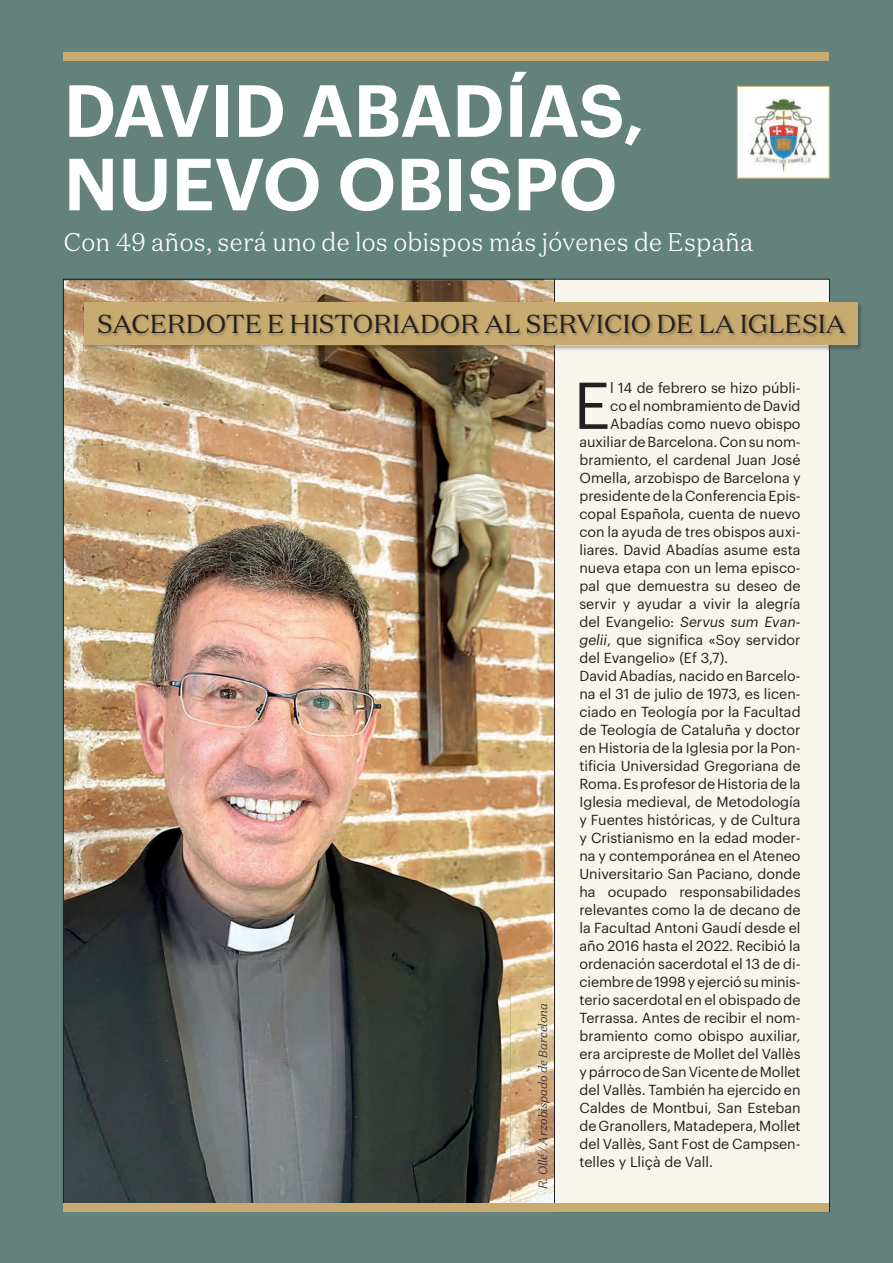
<style>
.page{position:relative;width:893px;height:1263px;background:#63827b}
.page>*{position:absolute;margin:0;border:0;box-sizing:border-box;transform-origin:0 0}
.t1{font:600 72px/73.5px "Graphik";color:#fff}
.t2{font:64.65px "Graphik";color:#231f20}
.t3{font:25.95px "Domaine Text";color:#231f20}
.t4{font:300 25.5px "Domaine Text";letter-spacing:.01em;color:#fff}
.t5{font:14.25px "Graphik";color:#231f20}
.t6{font:italic 14.25px "Graphik";color:#231f20}
.t7{font:italic 300 12px "Domaine Text";color:#231f20}
.s1{font-style:normal}
.s2{font-style:italic}
</style>
<div class="page">
<div style="left:64px;top:52px;width:765px;height:9px;background:#c8ab70"></div>
<div style="left:544px;top:280px;width:285px;height:932px;background:#f8f5ed"></div>
<img style="left:64px;top:280px;width:490px;height:923px">
<hr style="left:829px;top:279px;width:1px;height:932px;background:#231f20">
<img style="left:510px;top:976px;width:44px;height:227px">
<hr style="left:64px;top:279px;width:765px;height:1px;background:#231f20">
<hr style="left:63px;top:279px;width:1px;height:931px;background:#231f20">
<hr style="left:554px;top:279px;width:1px;height:932px;background:#231f20">
<img style="left:83px;top:301px;width:778px;height:50px">
<div style="left:84px;top:302px;width:773px;height:43px;background:#c8ab70"></div>
<img style="left:99px;top:315px;width:748px;height:22px">
<div style="left:64px;top:1203px;width:765px;height:9px;background:#c8ab70"></div>
<svg style="left:737px;top:86px;width:93px;height:93px;background:#f6f2eb"></svg>
<img style="left:749px;top:92px;width:69px;height:82px">
<h1 class="t1" style="left:64px;top:68px;width:582px">DAVID ABADÍAS,<br>NUEVO OBISPO</h1>
<h3 class="t4" style="left:64px;top:226px;width:691px">Con 49 años, será uno de los obispos más jóvenes de España</h3>
<h3 class="t3" style="left:97px;top:307px;width:750px">SACERDOTE E HISTORIADOR AL SERVICIO DE LA IGLESIA</h3>
<p class="t7" style="left:536px;top:1189px;width:188px;rotate:-90deg">R. Ollé / Arzobispado de Barcelona</p>
<h2 class="t2" style="left:574px;top:357px;width:38px">E</h2>
<p class="t5" style="left:610px;top:377px;width:192px">l 14 de febrero se hizo públi-</p>
<p class="t5" style="left:610px;top:395px;width:192px">co el nombramiento de David</p>
<p class="t5" style="left:610px;top:413px;width:192px">Abadías como nuevo obispo</p>
<p class="t5" style="left:579px;top:431px;width:223px">auxiliar de Barcelona. Con su nom-</p>
<p class="t5" style="left:579px;top:449px;width:223px">bramiento, el cardenal Juan José</p>
<p class="t5" style="left:579px;top:467px;width:223px">Omella, arzobispo de Barcelona y</p>
<p class="t5" style="left:579px;top:485px;width:223px">presidente de la Conferencia Epis-</p>
<p class="t5" style="left:579px;top:503px;width:223px">copal Española, cuenta de nuevo</p>
<p class="t5" style="left:579px;top:521px;width:223px">con la ayuda de tres obispos auxi-</p>
<p class="t5" style="left:579px;top:539px;width:223px">liares. David Abadías asume esta</p>
<p class="t5" style="left:579px;top:557px;width:223px">nueva etapa con un lema episco-</p>
<p class="t5" style="left:579px;top:575px;width:223px">pal que demuestra su deseo de</p>
<p class="t5" style="left:579px;top:593px;width:223px">servir y ayudar a vivir la alegría</p>
<p class="t6" style="left:579px;top:611px;width:223px"><span class="s1">del Evangelio:</span> Servus sum Evan-</p>
<p class="t5" style="left:579px;top:629px;width:223px"><span class="s2">gelii</span>, que significa «Soy servidor</p>
<p class="t5" style="left:579px;top:647px;width:150px">del Evangelio» (Ef 3,7).</p>
<p class="t5" style="left:579px;top:665px;width:223px">David Abadías, nacido en Barcelo-</p>
<p class="t5" style="left:579px;top:683px;width:223px">na el 31 de julio de 1973, es licen-</p>
<p class="t5" style="left:579px;top:701px;width:223px">ciado en Teología por la Facultad</p>
<p class="t5" style="left:579px;top:719px;width:223px">de Teología de Cataluña y doctor</p>
<p class="t5" style="left:579px;top:737px;width:223px">en Historia de la Iglesia por la Pon-</p>
<p class="t5" style="left:579px;top:755px;width:223px">tificia Universidad Gregoriana de</p>
<p class="t5" style="left:579px;top:773px;width:223px">Roma. Es profesor de Historia de la</p>
<p class="t5" style="left:579px;top:791px;width:223px">Iglesia medieval, de Metodología</p>
<p class="t5" style="left:579px;top:809px;width:223px">y Fuentes históricas, y de Cultura</p>
<p class="t5" style="left:579px;top:827px;width:223px">y Cristianismo en la edad moder-</p>
<p class="t5" style="left:579px;top:845px;width:223px">na y contemporánea en el Ateneo</p>
<p class="t5" style="left:579px;top:863px;width:223px">Universitario San Paciano, donde</p>
<p class="t5" style="left:579px;top:881px;width:223px">ha ocupado responsabilidades</p>
<p class="t5" style="left:579px;top:899px;width:223px">relevantes como la de decano de</p>
<p class="t5" style="left:579px;top:917px;width:223px">la Facultad Antoni Gaudí desde el</p>
<p class="t5" style="left:579px;top:935px;width:223px">año 2016 hasta el 2022. Recibió la</p>
<p class="t5" style="left:579px;top:953px;width:223px">ordenación sacerdotal el 13 de di-</p>
<p class="t5" style="left:579px;top:971px;width:223px">ciembre de 1998 y ejerció su minis-</p>
<p class="t5" style="left:579px;top:989px;width:223px">terio sacerdotal en el obispado de</p>
<p class="t5" style="left:579px;top:1007px;width:223px">Terrassa. Antes de recibir el nom-</p>
<p class="t5" style="left:579px;top:1025px;width:223px">bramiento como obispo auxiliar,</p>
<p class="t5" style="left:579px;top:1043px;width:223px">era arcipreste de Mollet del Vallès</p>
<p class="t5" style="left:579px;top:1061px;width:223px">y párroco de San Vicente de Mollet</p>
<p class="t5" style="left:579px;top:1079px;width:223px">del Vallès. También ha ejercido en</p>
<p class="t5" style="left:579px;top:1097px;width:223px">Caldes de Montbui, San Esteban</p>
<p class="t5" style="left:579px;top:1115px;width:223px">de Granollers, Matadepera, Mollet</p>
<p class="t5" style="left:579px;top:1133px;width:223px">del Vallès, Sant Fost de Campsen-</p>
<p class="t5" style="left:579px;top:1151px;width:135px">telles y Lliçà de Vall.</p>
</div>
